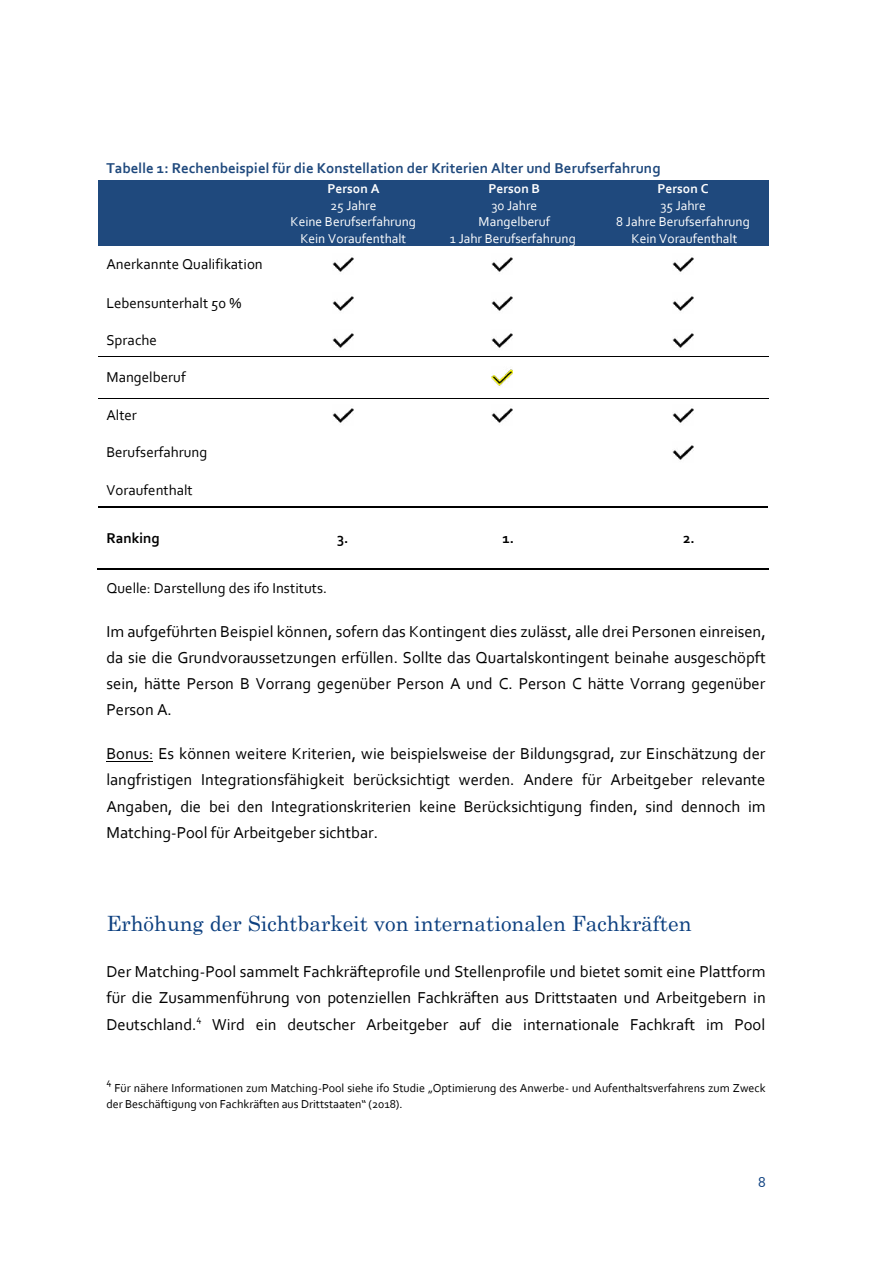
<style>
.page{position:relative;width:893px;height:1263px;background:#fff}
.page>*{position:absolute;margin:0;border:0;box-sizing:border-box;transform-origin:0 0}
.t1{font:21px "Century";color:#0d4080}
.t2{font:16.5px/26.2px "Corbel";color:#000;text-align:justify}
.t3{font:15px "Corbel";color:#000}
.t4{font:700 15px "Corbel";color:#1f497d}
.t5{font:700 15px "Corbel";color:#000}
.t6{font:15px "Corbel";color:#0d4080}
.t7{font:13.5px/16.5px "Corbel";color:#fff;text-align:center}
.t8{font:700 13.5px "Corbel";color:#fff}
.t9{font:12px/15.5px "Corbel";color:#000}
.t10{font:9.75px "Corbel";color:#000}
</style>
<div class="page">
<hr style="left:106px;top:761px;width:47px;height:1px;background:#000">
<div style="left:98px;top:180px;width:181px;height:66px;background:#1f497d"></div>
<div style="left:279px;top:180px;width:149px;height:66px;background:#1f497d"></div>
<div style="left:428px;top:180px;width:170px;height:66px;background:#1f497d"></div>
<div style="left:598px;top:180px;width:170px;height:66px;background:#1f497d"></div>
<hr style="left:98px;top:356px;width:181px;height:1px;background:#000">
<hr style="left:280px;top:356px;width:127px;height:1px;background:#000">
<hr style="left:407px;top:356px;width:191px;height:1px;background:#000">
<hr style="left:599px;top:356px;width:169px;height:1px;background:#000">
<hr style="left:98px;top:398px;width:181px;height:1px;background:#000">
<hr style="left:280px;top:398px;width:127px;height:1px;background:#000">
<hr style="left:407px;top:398px;width:191px;height:1px;background:#000">
<hr style="left:599px;top:398px;width:169px;height:1px;background:#000">
<hr style="left:98px;top:506px;width:181px;height:1px;background:#000">
<hr style="left:98px;top:507px;width:181px;height:1px;background:#000">
<hr style="left:281px;top:506px;width:126px;height:1px;background:#000">
<hr style="left:281px;top:507px;width:126px;height:1px;background:#000">
<hr style="left:409px;top:506px;width:189px;height:1px;background:#000">
<hr style="left:409px;top:507px;width:189px;height:1px;background:#000">
<hr style="left:600px;top:506px;width:168px;height:1px;background:#000">
<hr style="left:600px;top:507px;width:168px;height:1px;background:#000">
<hr style="left:97px;top:569px;width:182px;height:1px;background:#000">
<hr style="left:97px;top:568px;width:182px;height:1px;background:#000">
<hr style="left:280px;top:569px;width:127px;height:1px;background:#000">
<hr style="left:280px;top:568px;width:127px;height:1px;background:#000">
<hr style="left:408px;top:569px;width:190px;height:1px;background:#000">
<hr style="left:408px;top:568px;width:190px;height:1px;background:#000">
<hr style="left:599px;top:569px;width:169px;height:1px;background:#000">
<hr style="left:599px;top:568px;width:169px;height:1px;background:#000">
<img style="left:332px;top:257px;width:21px;height:15px">
<img style="left:492px;top:257px;width:21px;height:15px">
<img style="left:672px;top:257px;width:22px;height:15px">
<img style="left:332px;top:296px;width:21px;height:15px">
<img style="left:492px;top:296px;width:21px;height:15px">
<img style="left:672px;top:296px;width:22px;height:15px">
<img style="left:332px;top:333px;width:21px;height:15px">
<img style="left:492px;top:333px;width:21px;height:15px">
<img style="left:672px;top:333px;width:22px;height:15px">
<img style="left:492px;top:369px;width:21px;height:17px">
<img style="left:332px;top:408px;width:21px;height:15px">
<img style="left:492px;top:408px;width:21px;height:15px">
<img style="left:672px;top:408px;width:22px;height:15px">
<img style="left:672px;top:445px;width:22px;height:15px">
<p class="t4" style="left:106px;top:159px;width:556px">Tabelle 1: Rechenbeispiel für die Konstellation der Kriterien Alter und Berufserfahrung</p>
<p class="t8" style="left:327px;top:180px;width:54px">Person A</p>
<p class="t7" style="left:291px;top:197px;width:127px">25 Jahre<br>Keine Berufserfahrung<br>Kein Voraufenthalt</p>
<p class="t8" style="left:657px;top:180px;width:53px">Person C</p>
<p class="t7" style="left:616px;top:197px;width:135px">35 Jahre<br>8 Jahre Berufserfahrung<br>Kein Voraufenthalt</p>
<p class="t8" style="left:488px;top:180px;width:53px">Person B</p>
<p class="t7" style="left:450px;top:197px;width:128px">30 Jahre<br>Mangelberuf<br>1 Jahr Berufserfahrung</p>
<p class="t3" style="left:106px;top:255px;width:158px">Anerkannte Qualifikation</p>
<p class="t3" style="left:106px;top:293px;width:136px">Lebensunterhalt 50 %</p>
<p class="t3" style="left:106px;top:331px;width:52px">Sprache</p>
<p class="t3" style="left:106px;top:368px;width:81px">Mangelberuf</p>
<p class="t3" style="left:106px;top:406px;width:32px">Alter</p>
<p class="t3" style="left:106px;top:443px;width:102px">Berufserfahrung</p>
<p class="t3" style="left:106px;top:480px;width:88px">Voraufenthalt</p>
<p class="t5" style="left:106px;top:529px;width:55px">Ranking</p>
<p class="t5" style="left:337px;top:529px;width:13px">3.</p>
<p class="t5" style="left:502px;top:529px;width:13px">1.</p>
<p class="t5" style="left:683px;top:529px;width:13px">2.</p>
<p class="t3" style="left:106px;top:579px;width:222px">Quelle: Darstellung des ifo Instituts.</p>
<p class="t2" style="left:106px;top:617px;width:661px">Im aufgeführten Beispiel können, sofern das Kontingent dies zulässt, alle drei Personen einreisen, da sie die Grundvoraussetzungen erfüllen. Sollte das Quartalskontingent beinahe ausgeschöpft sein, hätte Person B Vorrang gegenüber Person A und C. Person C hätte Vorrang gegenüber Person A.</p>
<p class="t2" style="left:106px;top:740px;width:661px">Bonus: Es können weitere Kriterien, wie beispielsweise der Bildungsgrad, zur Einschätzung der langfristigen Integrationsfähigkeit berücksichtigt werden. Andere für Arbeitgeber relevante Angaben, die bei den Integrationskriterien keine Berücksichtigung finden, sind dennoch im Matching-Pool für Arbeitgeber sichtbar.</p>
<p class="t1" style="left:106px;top:906px;width:587px">Erhöhung der Sichtbarkeit von internationalen Fachkräften</p>
<p class="t2" style="left:106px;top:958px;width:661px">Der Matching-Pool sammelt Fachkräfteprofile und Stellenprofile und bietet somit eine Plattform für die Zusammenführung von potenziellen Fachkräften aus Drittstaaten und Arbeitgebern in Deutschland.</p>
<p class="t10" style="left:196px;top:1013px;width:7px">4</p>
<p class="t2" style="left:212px;top:1010px;width:554px">Wird ein deutscher Arbeitgeber auf die internationale Fachkraft im Pool</p>
<p class="t10" style="left:106px;top:1075px;width:7px">4</p>
<p class="t9" style="left:106px;top:1080px;width:661px;text-indent:8px">Für nähere Informationen zum Matching-Pool siehe ifo Studie „Optimierung des Anwerbe- und Aufenthaltsverfahrens zum Zweck der Beschäftigung von Fachkräften aus Drittstaaten“ (2018).</p>
<p class="t6" style="left:758px;top:1172px;width:9px">8</p>
</div>
